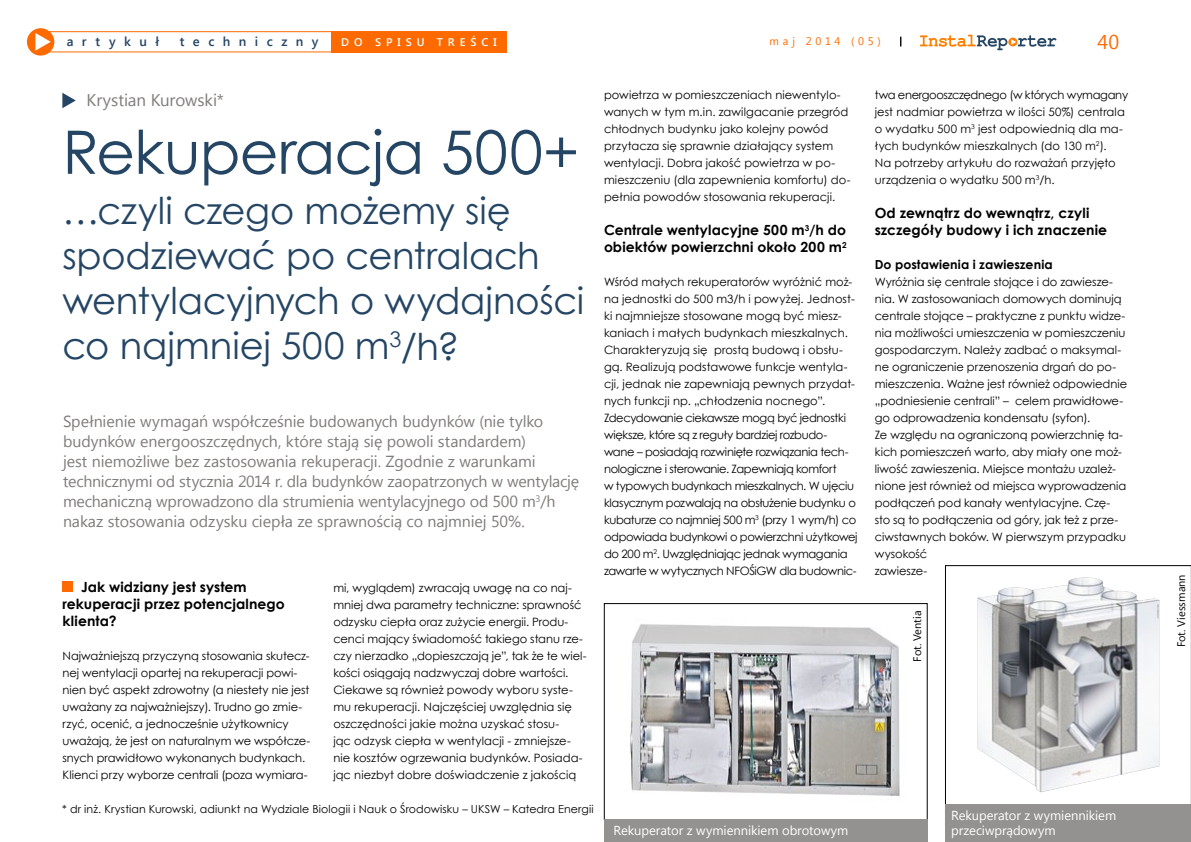
<style>
.page{position:relative;width:1191px;height:842px;background:#fff}
.page>*{position:absolute;margin:0;border:0;box-sizing:border-box;transform-origin:0 0}
.t1{font:60px "Century Gothic";letter-spacing:-.015em;color:#244564}
.t2{font:37px/45px "Century Gothic";letter-spacing:-.01em;color:#244564}
.t3{font:20px "Segoe UI";color:#ff6a00}
.t4{font:17px "Segoe UI";letter-spacing:-.005em;color:#807c7a}
.t5{font:16px/20px "Segoe UI";letter-spacing:-.01em;color:#807c7a}
.t6{font:700 14px/17px "Century Gothic";letter-spacing:.005em;color:#000}
.t7{font:13px/15px "Segoe UI";letter-spacing:-.005em;color:#fff}
.t8{font:600 13px "Segoe UI";letter-spacing:.65em;color:#244564}
.t9{font:700 12.5px "Century Gothic";letter-spacing:.005em;color:#000}
.t10{font:11.5px/17px "Century Gothic";letter-spacing:-.005em;color:#000}
.t11{font:600 11.1px "Segoe UI";letter-spacing:.445em;color:#fff}
.t12{font:11px "Century Gothic";letter-spacing:.01em;color:#000}
.t13{font:11px "Segoe UI";color:#000}
.t14{font:11px "Segoe UI";letter-spacing:.345em;color:#ff6a00}
</style>
<div class="page">
<div style="left:27px;top:28px;width:27px;height:28px;background:#ff6a00;border-radius:50%"></div>
<svg style="left:35px;top:33px;width:16px;height:17px"></svg>
<svg style="left:920px;top:35px;width:136px;height:15px"></svg>
<div style="left:33px;top:31px;width:310px;height:21px;border:1px solid #ff6a00"></div>
<div style="left:331px;top:31px;width:176px;height:21px;background:#ff6a00"></div>
<svg style="left:62px;top:93px;width:14px;height:15px"></svg>
<div style="left:63px;top:582px;width:10px;height:10px;background:#ff6a00"></div>
<img style="left:977px;top:577px;width:182px;height:215px">
<div style="left:945px;top:565px;width:246px;height:262px;border:1px solid #000"></div>
<div style="left:945px;top:804px;width:246px;height:38px;background:#949290"></div>
<img style="left:630px;top:624px;width:270px;height:173px">
<div style="left:604px;top:603px;width:323px;height:217px;border:1px solid #000"></div>
<div style="left:604px;top:819px;width:323px;height:23px;background:#949290"></div>
<p class="t8" style="left:67px;top:32px;width:94px">artykuł</p>
<p class="t8" style="left:180px;top:32px;width:140px">techniczny</p>
<p class="t11" style="left:341px;top:34px;width:157px">do spisu treści</p>
<p class="t14" style="left:769px;top:34px;width:113px">maj 2014 (05)</p>
<h3 class="t3" style="left:1097px;top:28px;width:23px">40</h3>
<h3 class="t4" style="left:86px;top:88px;width:139px">Krystian Kurowski*</h3>
<h1 class="t1" style="left:62px;top:110px;width:518px">Rekuperacja 500+</h1>
<h2 class="t2" style="left:62px;top:188px;width:523px">…czyli czego możemy się spodziewać po centralach wentylacyjnych o wydajności co najmniej 500 m<sup>3</sup>/h?</h2>
<p class="t5" style="left:63px;top:411px;width:517px">Spełnienie wymagań współcześnie budowanych budynków (nie tylko budynków energooszczędnych, które stają się powoli standardem)<br>jest niemożliwe bez zastosowania rekuperacji. Zgodnie z warunkami technicznymi od stycznia 2014 r. dla budynków zaopatrzonych w wentylację mechaniczną wprowadzono dla strumienia wentylacyjnego od 500 m<sup>3</sup>/h nakaz stosowania odzysku ciepła ze sprawnością co najmniej 50%.</p>
<p class="t6" style="left:62px;top:578px;width:224px;text-indent:19px">Jak widziany jest system rekuperacji przez potencjalnego klienta?</p>
<p class="t10" style="left:63px;top:647px;width:249px">Najważniejszą przyczyną stosowania skutecz&shy;nej wentylacji opartej na rekuperacji powi&shy;nien być aspekt zdrowotny (a niestety nie jest uważany za najważniejszy). Trudno go zmie&shy;rzyć, ocenić, a jednocześnie użytkownicy uważają, że jest on naturalnym we współcze&shy;snych prawidłowo wykonanych budynkach.<br>Klienci przy wyborze centrali (poza wymiara-</p>
<p class="t10" style="left:333px;top:579px;width:255px">mi, wyglądem) zwracają uwagę na co naj&shy;mniej dwa parametry techniczne: sprawność odzysku ciepła oraz zużycie energii. Produ&shy;cenci mający świadomość takiego stanu rze&shy;czy nierzadko „dopieszczają je”, tak że te wiel&shy;kości osiągają nadzwyczaj dobre wartości.<br>Ciekawe są również powody wyboru syste&shy;mu rekuperacji. Najczęściej uwzględnia się oszczędności jakie można uzyskać stosu-<br>jąc odzysk ciepła w wentylacji - zmniejsze&shy;nie kosztów ogrzewania budynków. Posiada&shy;jąc niezbyt dobre doświadczenie z jakością</p>
<p class="t12" style="left:62px;top:801px;width:533px">* dr inż. Krystian Kurowski, adiunkt na Wydziale Biologii i Nauk o Środowisku – UKSW – Katedra Energii</p>
<p class="t10" style="left:604px;top:86px;width:248px">powietrza w pomieszczeniach niewentylo&shy;wanych w tym m.in. zawilgacanie przegród chłodnych budynku jako kolejny powód przytacza się sprawnie działający system wentylacji. Dobra jakość powietrza w po&shy;mieszczeniu (dla zapewnienia komfortu) do&shy;pełnia powodów stosowania rekuperacji.</p>
<p class="t6" style="left:604px;top:221px;width:244px">Centrale wentylacyjne 500 m<sup>3</sup>/h do obiektów powierzchni około 200 m<sup>2</sup></p>
<p class="t10" style="left:604px;top:273px;width:255px">Wśród małych rekuperatorów wyróżnić moż&shy;na jednostki do 500 m3/h i powyżej. Jednost&shy;ki najmniejsze stosowane mogą być miesz&shy;kaniach i małych budynkach mieszkalnych.<br>Charakteryzują się prostą budową i obsłu&shy;gą. Realizują podstawowe funkcje wentyla&shy;cji, jednak nie zapewniają pewnych przydat&shy;nych funkcji np. „chłodzenia nocnego”.<br>Zdecydowanie ciekawsze mogą być jednostki większe, które są z reguły bardziej rozbudo&shy;wane – posiadają rozwinięte rozwiązania tech&shy;nologiczne i sterowanie. Zapewniają komfort<br>w typowych budynkach mieszkalnych. W ujęciu klasycznym pozwalają na obsłużenie budynku o kubaturze co najmniej 500 m<sup>3</sup> (przy 1 wym/h) co odpowiada budynkowi o powierzchni użytkowej do 200 m<sup>2</sup>. Uwzględniając jednak wymagania zawarte w wytycznych NFOŚiGW dla budownic-</p>
<p class="t7" style="left:613px;top:822px;width:236px">Rekuperator z wymiennikiem obrotowym</p>
<p class="t10" style="left:874px;top:86px;width:255px">twa energooszczędnego (w których wymagany jest nadmiar powietrza w ilości 50%) centrala o wydatku 500 m<sup>3</sup> jest odpowiednią dla ma&shy;łych budynków mieszkalnych (do 130 m<sup>2</sup>).<br>Na potrzeby artykułu do rozważań przyjęto urządzenia o wydatku 500 m<sup>3</sup>/h.</p>
<p class="t6" style="left:874px;top:204px;width:234px">Od zewnątrz do wewnątrz, czyli szczegóły budowy i ich znaczenie</p>
<p class="t9" style="left:874px;top:255px;width:179px">Do postawienia i zawieszenia</p>
<p class="t10" style="left:874px;top:273px;width:254px">Wyróżnia się centrale stojące i do zawiesze&shy;nia. W zastosowaniach domowych dominują centrale stojące – praktyczne z punktu widze&shy;nia możliwości umieszczenia w pomieszczeniu gospodarczym. Należy zadbać o maksymal&shy;ne ograniczenie przenoszenia drgań do po&shy;mieszczenia. Ważne jest również odpowiednie „podniesienie centrali” – celem prawidłowe&shy;go odprowadzenia kondensatu (syfon).<br>Ze względu na ograniczoną powierzchnię ta&shy;kich pomieszczeń warto, aby miały one moż&shy;liwość zawieszenia. Miejsce montażu uzależ&shy;nione jest również od miejsca wyprowadzenia podłączeń pod kanały wentylacyjne. Czę&shy;sto są to podłączenia od góry, jak też z prze&shy;ciwstawnych boków. W pierwszym przypadku wysokość<br>zawiesze-</p>
<p class="t13" style="left:909px;top:662px;width:53px;rotate:-90deg">Fot. Ventia</p>
<p class="t7" style="left:951px;top:807px;width:167px">Rekuperator z wymiennikiem przeciwprądowym</p>
<p class="t13" style="left:1173px;top:647px;width:75px;rotate:-90deg">Fot. Viessmann</p>
</div>
